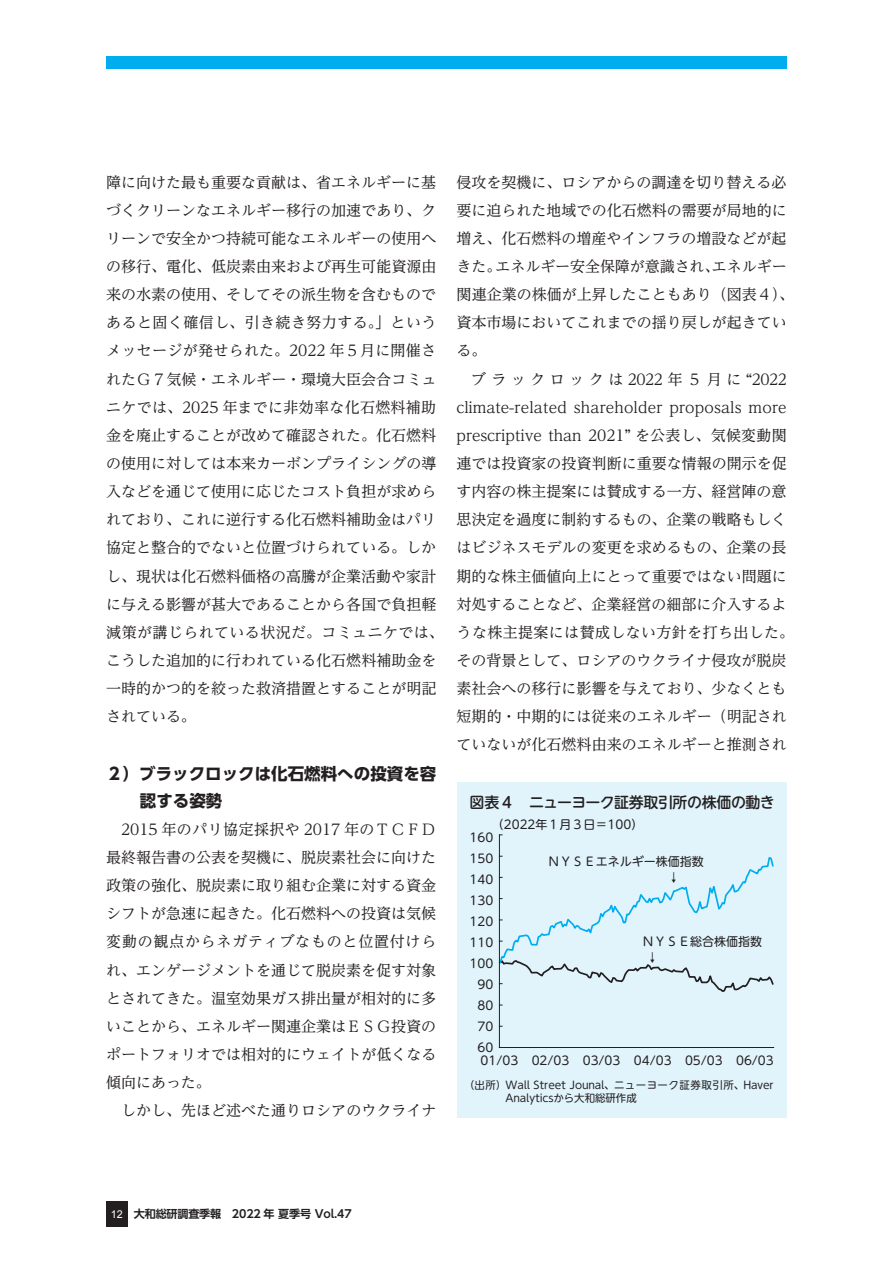
<style>
.page{position:relative;width:893px;height:1263px;background:#fff}
.page>*{position:absolute;margin:0;border:0;box-sizing:border-box;transform-origin:0 0}
.t1{font:700 16.5px/27px "UD Shin Go Pr 6";color:#231f20}
.t2{font:15px/28.2px "UD Reimin Pr 6";color:#231f20}
.t3{font:500 15px "UD Shin M Go Pr 6";letter-spacing:-.03em;color:#231f20}
.t4{font:12px/15.3px "UD Shin M Go Pr 6";color:#231f20}
.t5{font:700 11.1px "UD Shin Go Pr 6 De";letter-spacing:-.01em;color:#231f20}
.t6{font:10.5px/12.8px "UD Shin M Go Pr 6";letter-spacing:-.01em;color:#231f20}
.s1{font-family:"Arial";font-weight:400;font-size:10.8px;color:#fff}
</style>
<div class="page">
<div style="left:106px;top:56px;width:681px;height:13px;background:#00aeef"></div>
<div style="left:106px;top:1201px;width:22px;height:26px;background:#231f20"></div>
<div style="left:457px;top:782px;width:329px;height:336px;background:#e1f4fc"></div>
<hr style="left:499px;top:1047px;width:275px;height:1px;background:#231f20">
<svg style="left:498px;top:855px;width:276px;height:138px"></svg>
<hr style="left:499px;top:835px;width:1px;height:212px;background:#231f20">
<p class="t2" style="left:106px;top:167px;width:339px">障に向けた最も重要な貢献は、省エネルギーに基づくクリーンなエネルギー移行の加速であり、クリーンで安全かつ持続可能なエネルギーの使用への移行、電化、低炭素由来および再生可能資源由来の水素の使用、そしてその派生物を含むものであると固く確信し、引き続き努力する。」というメッセージが発せられた。2022 年５月に開催されたＧ７気候・エネルギー・環境大臣会合コミュニケでは、2025 年までに非効率な化石燃料補助金を廃止することが改めて確認された。化石燃料の使用に対しては本来カーボンプライシングの導入などを通じて使用に応じたコスト負担が求められており、これに逆行する化石燃料補助金はパリ協定と整合的でないと位置づけられている。しかし、現状は化石燃料価格の高騰が企業活動や家計に与える影響が甚大であることから各国で負担軽減策が講じられている状況だ。コミュニケでは、こうした追加的に行われている化石燃料補助金を一時的かつ的を絞った救済措置とすることが明記されている。</p>
<p class="t1" style="left:140px;top:760px;width:298px;text-indent:-34px">２）ブラックロックは化石燃料への投資を容認する姿勢</p>
<p class="t2" style="left:106px;top:815px;width:331px;text-align:justify;text-indent:15px">2015 年のパリ協定採択や 2017 年のＴＣＦＤ最終報告書の公表を契機に、脱炭素社会に向けた政策の強化、脱炭素に取り組む企業に対する資金シフトが急速に起きた。化石燃料への投資は気候変動の観点からネガティブなものと位置付けられ、エンゲージメントを通じて脱炭素を促す対象とされてきた。温室効果ガス排出量が相対的に多いことから、エネルギー関連企業はＥＳＧ投資のポートフォリオでは相対的にウェイトが低くなる傾向にあった。</p>
<p class="t2" style="left:121px;top:1096px;width:317px">しかし、先ほど述べた通りロシアのウクライナ</p>
<p class="t2" style="left:457px;top:167px;width:339px">侵攻を契機に、ロシアからの調達を切り替える必要に迫られた地域での化石燃料の需要が局地的に増え、化石燃料の増産やインフラの増設などが起きた。エネルギー安全保障が意識され、エネルギー関連企業の株価が上昇したこともあり（図表４）、資本市場においてこれまでの揺り戻しが起きている。</p>
<p class="t2" style="left:456px;top:364px;width:339px;text-align:center">ブラックロックは2022年５月に“2022 climate-related shareholder proposals more prescriptive than 2021” を公表し、気候変動関連では投資家の投資判断に重要な情報の開示を促す内容の株主提案には賛成する一方、経営陣の意思決定を過度に制約するもの、企業の戦略もしくはビジネスモデルの変更を求めるもの、企業の長期的な株主価値向上にとって重要ではない問題に対処することなど、企業経営の細部に介入するような株主提案には賛成しない方針を打ち出した。その背景として、ロシアのウクライナ侵攻が脱炭素社会への移行に影響を与えており、少なくとも短期的・中期的には従来のエネルギー（明記されていないが化石燃料由来のエネルギーと推測され</p>
<p class="t3" style="left:469px;top:789px;width:307px">図表４　ニューヨーク証券取引所の株価の動き</p>
<p class="t4" style="left:492px;top:816px;width:153px">（2022年１月３日＝100）</p>
<p class="t4" style="left:470px;top:829px;width:25px">160</p>
<p class="t4" style="left:470px;top:850px;width:25px">150</p>
<p class="t4" style="left:470px;top:871px;width:25px">140</p>
<p class="t4" style="left:470px;top:892px;width:25px">130</p>
<p class="t4" style="left:470px;top:913px;width:25px">120</p>
<p class="t4" style="left:470px;top:934px;width:25px">110</p>
<p class="t4" style="left:470px;top:955px;width:25px">100</p>
<p class="t4" style="left:478px;top:976px;width:17px">90</p>
<p class="t4" style="left:478px;top:997px;width:17px">80</p>
<p class="t4" style="left:478px;top:1018px;width:17px">70</p>
<p class="t4" style="left:478px;top:1039px;width:17px">60</p>
<p class="t4" style="left:668px;top:853px;width:38px;text-indent:-120px">ＮＹＳＥエネルギー株価指数↓</p>
<p class="t4" style="left:646px;top:933px;width:117px;text-indent:-4px">ＮＹＳＥ総合株価指数↓</p>
<p class="t4" style="left:481px;top:1052px;width:295px">01/03 02/03 03/03 04/03 05/03 06/03</p>
<p class="t6" style="left:506px;top:1078px;width:270px;text-indent:-41px">（出所）Wall Street Jounal、ニューヨーク証券取引所、Haver<br>Analyticsから大和総研作成</p>
<p class="t5" style="left:111px;top:1205px;width:242px"><span class="s1">12</span> 大和総研調査季報　2022 年 夏季号 Vol.47</p>
</div>
